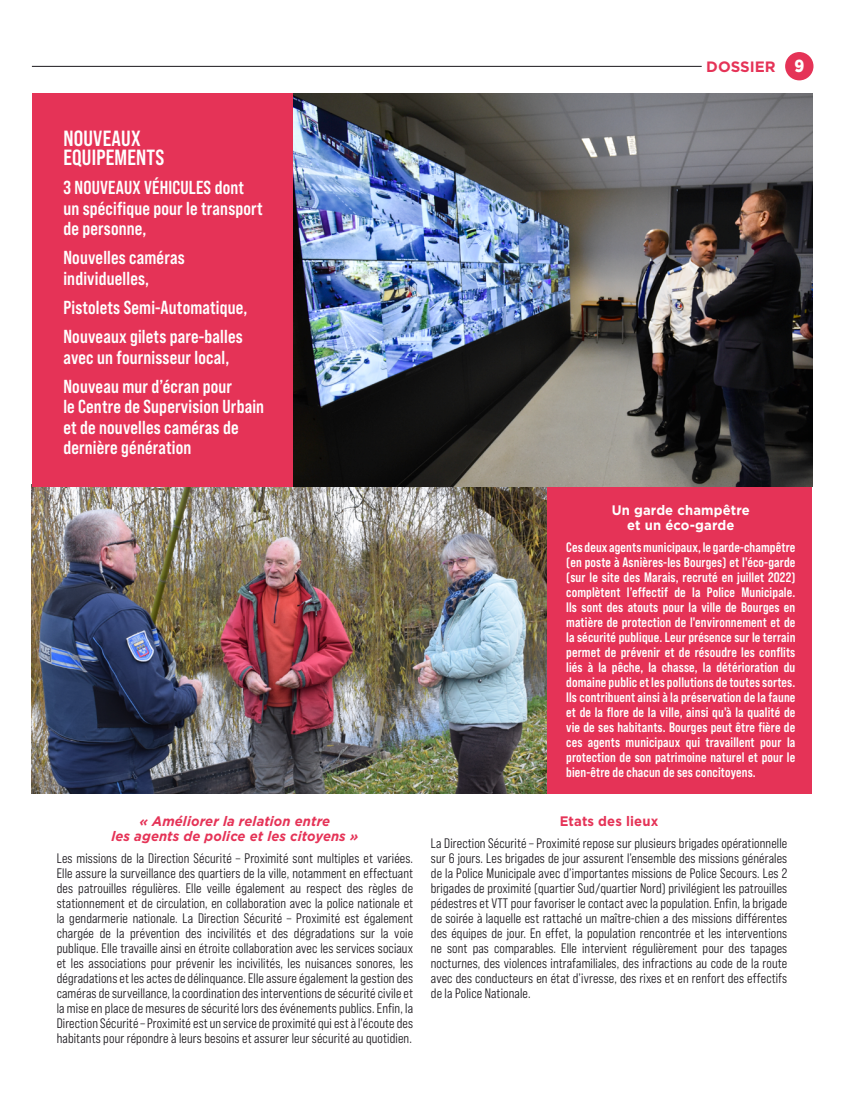
<style>
.page{position:relative;width:844px;height:1099px;background:#fff}
.page>*{position:absolute;margin:0;border:0;box-sizing:border-box;transform-origin:0 0}
.t1{font:22px/18.9px "Bebas Neue Pro Sm E Bd";letter-spacing:.01em;color:#fff;scale:.95 1}
.t2{font:18.88px/20.4px "Bebas Neue Pro Sm E Bd";letter-spacing:.01em;color:#fff;scale:.95 1}
.t3{font:700 15px "Gotham";color:#e53357}
.t4{font:13.75px/15px "Bebas Neue Pro Sm E Md";letter-spacing:.01em;color:#1a171c;text-align:justify;scale:.95 1}
.t5{font:13.75px/15px "Bebas Neue Pro Sm E Bd";letter-spacing:.01em;color:#fff;text-align:justify;scale:.95 1}
.t6{font:italic 700 13.75px/15px "Gotham";letter-spacing:.01em;color:#e53357;text-align:center;scale:.95 1}
.t7{font:700 13.75px/15px "Gotham";letter-spacing:.01em;color:#fff;text-align:center;scale:.95 1}
.t8{font:700 13.75px "Gotham";letter-spacing:.01em;color:#e53357;scale:.95 1}
.s1{font-weight:900;font-size:17.5px;color:#fff}
</style>
<div class="page">
<div style="left:784px;top:52px;width:29px;height:28px;background:#e53357;border-radius:50%"></div>
<hr style="left:32px;top:66px;width:669px;height:1px;background:#1a171c">
<div style="left:276px;top:484px;width:535px;height:309px;background:#e53357"></div>
<img style="left:32px;top:486px;width:514px;height:307px">
<img style="left:292px;top:93px;width:519px;height:393px">
<div style="left:32px;top:93px;width:260px;height:393px;background:#e53357"></div>
<p class="t3" style="left:706px;top:57px;width:99px">DOSSIER <span class="s1">9</span></p>
<h1 class="t1" style="left:63px;top:129px;width:108px">NOUVEAUX<br>EQUIPEMENTS</h1>
<h2 class="t2" style="left:63px;top:177px;width:211px">3 NOUVEAUX VÉHICULES dont un spécifique pour le transport de personne,</h2>
<h2 class="t2" style="left:63px;top:247px;width:129px">Nouvelles caméras individuelles,</h2>
<h2 class="t2" style="left:63px;top:292px;width:195px;line-height:29.2px">Pistolets Semi-Automatique,<br>Nouveaux gilets pare-balles</h2>
<h2 class="t2" style="left:63px;top:342px;width:179px;line-height:29.2px">avec un fournisseur local,<br>Nouveau mur d’écran pour</h2>
<h2 class="t2" style="left:63px;top:396px;width:213px">le Centre de Supervision Urbain et de nouvelles caméras de dernière génération</h2>
<p class="t6" style="left:111px;top:813px;width:261px">« Améliorer la relation entre<br>les agents de police et les citoyens »</p>
<p class="t4" style="left:57px;top:850px;width:376px">Les missions de la Direction Sécurité – Proximité sont multiples et variées.<br>Elle assure la surveillance des quartiers de la ville, notamment en effectuant des patrouilles régulières. Elle veille également au respect des règles de stationnement et de circulation, en collaboration avec la police nationale et la gendarmerie nationale. La Direction Sécurité – Proximité est également chargée de la prévention des incivilités et des dégradations sur la voie publique. Elle travaille ainsi en étroite collaboration avec les services sociaux et les associations pour prévenir les incivilités, les nuisances sonores, les dégradations et les actes de délinquance. Elle assure également la gestion des caméras de surveillance, la coordination des interventions de sécurité civile et la mise en place de mesures de sécurité lors des événements publics. Enfin, la Direction Sécurité – Proximité est un service de proximité qui est à l'écoute des habitants pour répondre à leurs besoins et assurer leur sécurité au quotidien.</p>
<p class="t7" style="left:611px;top:502px;width:147px">Un garde champêtre et un éco-garde</p>
<p class="t5" style="left:566px;top:539px;width:243px">Ces deux agents municipaux, le garde-champêtre (en poste à Asnières-les Bourges) et l'éco-garde (sur le site des Marais, recruté en juillet 2022) complètent l’effectif de la Police Municipale.<br>Ils sont des atouts pour la ville de Bourges en matière de protection de l'environnement et de la sécurité publique. Leur présence sur le terrain permet de prévenir et de résoudre les conflits liés à la pêche, la chasse, la détérioration du domaine public et les pollutions de toutes sortes.<br>Ils contribuent ainsi à la préservation de la faune et de la flore de la ville, ainsi qu'à la qualité de vie de ses habitants. Bourges peut être fière de ces agents municipaux qui travaillent pour la protection de son patrimoine naturel et pour le bien-être de chacun de ses concitoyens.</p>
<p class="t8" style="left:559px;top:812px;width:105px">Etats des lieux</p>
<p class="t4" style="left:431px;top:835px;width:376px">La Direction Sécurité – Proximité repose sur plusieurs brigades opérationnelle sur 6 jours. Les brigades de jour assurent l’ensemble des missions générales de la Police Municipale avec d’importantes missions de Police Secours. Les 2 brigades de proximité (quartier Sud/quartier Nord) privilégient les patrouilles pédestres et VTT pour favoriser le contact avec la population. Enfin, la brigade de soirée à laquelle est rattaché un maître-chien a des missions différentes des équipes de jour. En effet, la population rencontrée et les interventions ne sont pas comparables. Elle intervient régulièrement pour des tapages nocturnes, des violences intrafamiliales, des infractions au code de la route avec des conducteurs en état d’ivresse, des rixes et en renfort des effectifs de la Police Nationale.</p>
</div>
